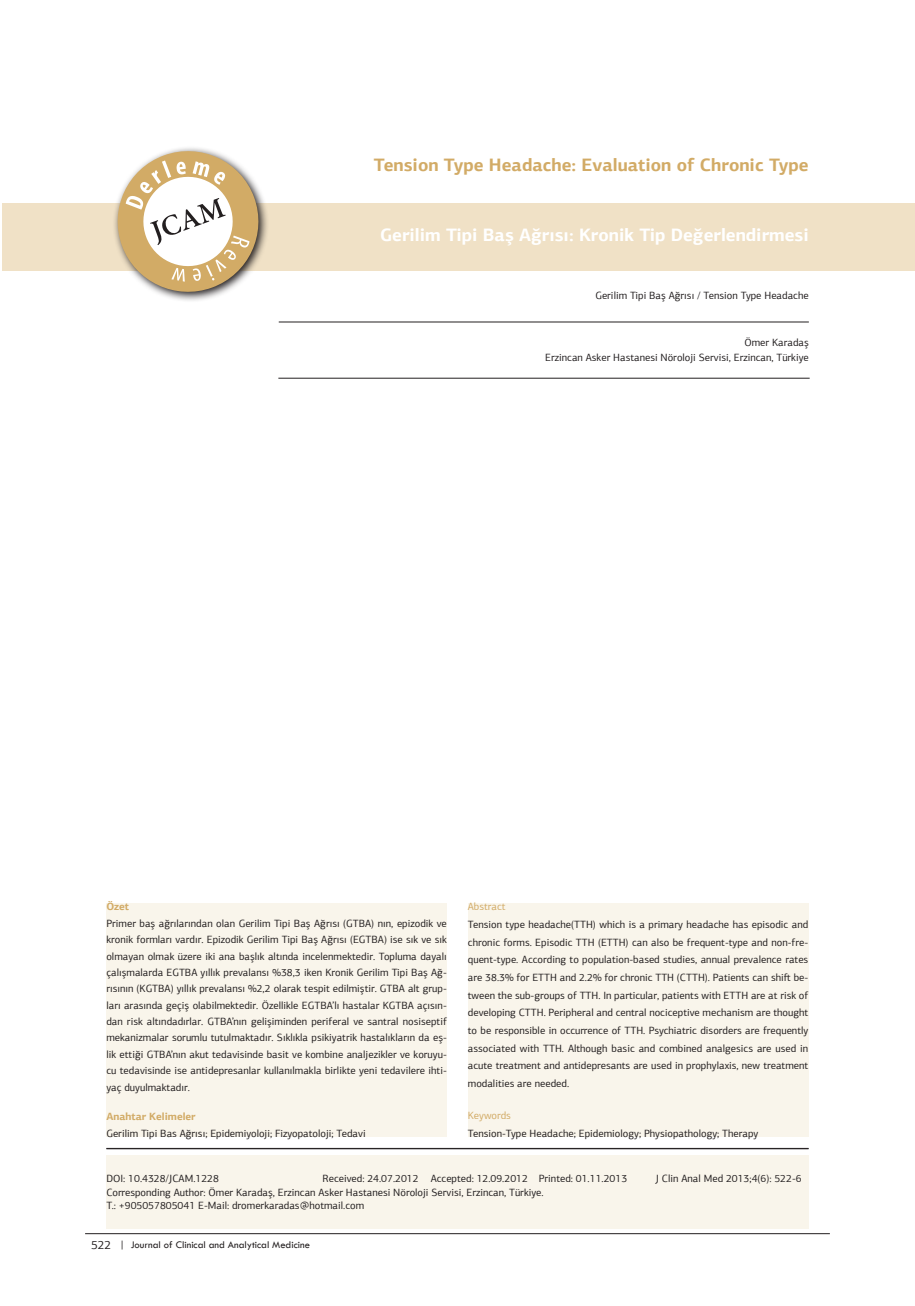
<style>
.page{position:relative;width:915px;height:1306px;background:#fff}
.page>*{position:absolute;margin:0;border:0;box-sizing:border-box;transform-origin:0 0}
.t1{font:700 18px "PF Agora Sans Pro";color:#fff}
.t2{font:700 18px "PF Agora Sans Pro";color:#d2ab66}
.t3{font:10.5px/16.4px "PF Agora Sans Pro";color:#231f20}
.t4{font:10.5px "Tw Cen";color:#231f20}
.s1{font-weight:700;color:#d2ab66}
.s2{color:#d2ab66}
.s3{font-family:"PF Agora Sans Pro";font-size:12px}
</style>
<div class="page">
<hr style="left:279px;top:322px;width:529px;height:1px;background:#231f20">
<div style="left:2px;top:203px;width:912px;height:67px;background:#f0e1c6"></div>
<hr style="left:106px;top:1148px;width:702px;height:1px;background:#231f20">
<hr style="left:278px;top:378px;width:531px;height:1px;background:#231f20">
<svg style="left:109px;top:148px;width:158px;height:153px"></svg>
<div style="left:106px;top:1154px;width:702px;height:74px;background:#f9f5eb"></div>
<div style="left:106px;top:902px;width:340px;height:234px;background:#f9f5eb"></div>
<div style="left:467px;top:902px;width:341px;height:234px;background:#f9f5eb"></div>
<hr style="left:85px;top:1233px;width:744px;height:1px;background:#231f20">
<p class="t2" style="left:373px;top:153px;width:436px">Tension Type Headache: Evaluation of Chronic Type</p>
<p class="t1" style="left:380px;top:224px;width:430px">Gerilim Tipi Baş Ağrısı: Kronik Tip Değerlendirmesi</p>
<p class="t3" style="left:595px;top:287px;width:215px">Gerilim Tipi Baş Ağrısı / Tension Type Headache</p>
<p class="t3" style="left:545px;top:335px;width:265px;line-height:15px;text-align:right">Ömer Karadaş<br>Erzincan Asker Hastanesi Nöroloji Servisi, Erzincan, Türkiye</p>
<p class="t3" style="left:106px;top:898px;width:342px"><span class="s1">Özet<br></span>Primer baş ağrılarından olan Gerilim Tipi Baş Ağrısı (GTBA) nın, epizodik ve kronik formları vardır. Epizodik Gerilim Tipi Baş Ağrısı (EGTBA) ise sık ve sık olmayan olmak üzere iki ana başlık altında incelenmektedir. Topluma dayalı çalışmalarda EGTBA yıllık prevalansı %38,3 iken Kronik Gerilim Tipi Baş Ağ&shy;rısının (KGTBA) yıllık prevalansı %2,2 olarak tespit edilmiştir. GTBA alt grup&shy;ları arasında geçiş olabilmektedir. Özellikle EGTBA’lı hastalar KGTBA açısın&shy;dan risk altındadırlar. GTBA’nın gelişiminden periferal ve santral nosiseptif mekanizmalar sorumlu tutulmaktadır. Sıklıkla psikiyatrik hastalıkların da eş&shy;lik ettiği GTBA’nın akut tedavisinde basit ve kombine analjezikler ve koruyu&shy;cu tedavisinde ise antidepresanlar kullanılmakla birlikte yeni tedavilere ihti&shy;yaç duyulmaktadır.</p>
<p class="t3" style="left:106px;top:1108px;width:261px"><span class="s1">Anahtar Kelimeler<br></span>Gerilim Tipi Bas Ağrısı; Epidemiyoloji; Fizyopatoloji; Tedavi</p>
<p class="t3" style="left:467px;top:898px;width:342px;line-height:17.5px"><span class="s2">Abstract<br></span>Tension type headache(TTH) which is a primary headache has episodic and chronic forms. Episodic TTH (ETTH) can also be frequent-type and non-fre&shy;quent-type. According to population-based studies, annual prevalence rates are 38.3% for ETTH and 2.2% for chronic TTH (CTTH). Patients can shift be&shy;tween the sub-groups of TTH. In particular, patients with ETTH are at risk of developing CTTH. Peripheral and central nociceptive mechanism are thought to be responsible in occurrence of TTH. Psychiatric disorders are frequently associated with TTH. Although basic and combined analgesics are used in acute treatment and antidepresants are used in prophylaxis, new treatment modalities are needed.</p>
<p class="t3" style="left:467px;top:1106px;width:292px;line-height:17.5px"><span class="s2">Keywords<br></span>Tension-Type Headache; Epidemiology; Physiopathology; Therapy</p>
<p class="t3" style="left:106px;top:1170px;width:114px">DOI: 10.4328/JCAM.1228</p>
<p class="t3" style="left:322px;top:1170px;width:306px">Received: 24.07.2012 Accepted: 12.09.2012 Printed: 01.11.2013</p>
<p class="t3" style="left:655px;top:1170px;width:147px">J Clin Anal Med 2013;4(6): 522-6</p>
<p class="t3" style="left:106px;top:1185px;width:438px;line-height:13.5px">Corresponding Author: Ömer Karadaş, Erzincan Asker Hastanesi Nöroloji Servisi, Erzincan, Türkiye.<br>T.: +905057805041 E-Mail: dromerkaradas@hotmail.com</p>
<p class="t4" style="left:91px;top:1237px;width:220px"><span class="s3">522</span> | Journal of Clinical and Analytical Medicine</p>
</div>
